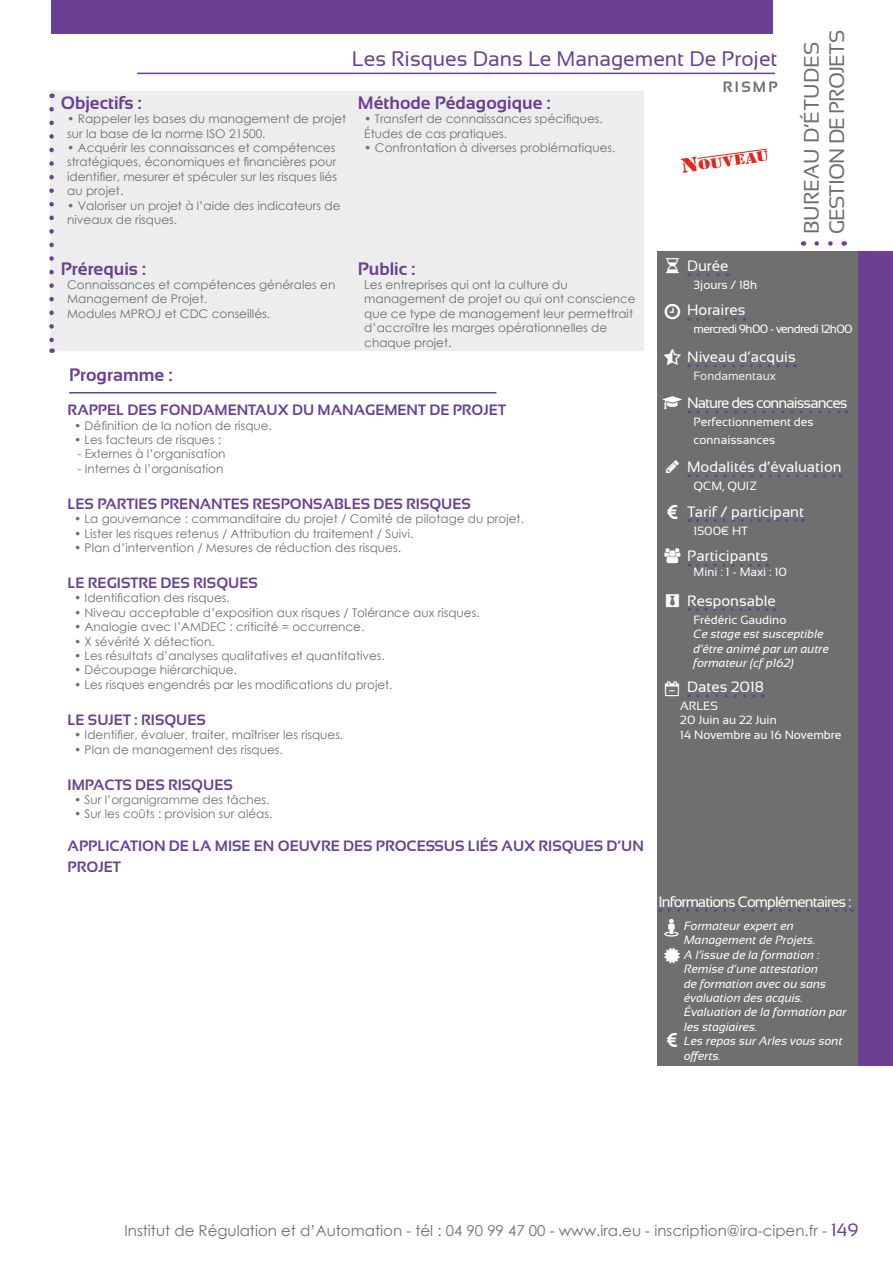
<style>
.page{position:relative;width:893px;height:1263px;background:#fff}
.page>*{position:absolute;margin:0;border:0;box-sizing:border-box;transform-origin:0 0}
.t1{font:21px "Sansation";color:#6b4092}
.t2{font:21px/25.2px "Sansation";letter-spacing:-.04em;color:#706f6f}
.t3{font:700 18px "Sansation";color:#6b4092}
.t4{font:700 15px/21.6px "Sansation";color:#6b4092}
.t5{font:15px "Sansation";color:#fff}
.t6{font:15px "Century Gothic";color:#706f6f}
.t7{font:15px "Sansation";letter-spacing:-.06em;color:#fff}
.t8{font:15px "Army Wide";color:#e5251d}
.t9{font:700 15px "Sansation";letter-spacing:.15em;color:#706f6f}
.t10{font:12px/14.4px "Century Gothic";color:#706f6f}
.t11{font:italic 12px/14.4px "Sansation";color:#fff}
.t12{font:12px/14.4px "Sansation";color:#fff}
.t13{font:12px "Sansation";letter-spacing:-.05em;color:#fff}
.t14{font:12px "Sansation";color:#ededed}
.s1{font-size:21px}
.s2{font-family:"Sansation";font-size:18px;color:#6b4092}
</style>
<div class="page">
<div style="left:657px;top:252px;width:201px;height:814px;background:#706f6f"></div>
<div style="left:51px;top:0;width:721px;height:34px;background:#6b4092"></div>
<div style="left:858px;top:252px;width:35px;height:814px;background:#6b4092"></div>
<hr style="left:137px;top:73px;width:638px;height:1px;background:#6b4092">
<svg style="left:817px;top:241px;width:16px;height:5px"></svg>
<div style="left:50px;top:91px;width:594px;height:260px;background:#ededed"></div>
<hr style="left:69px;top:392px;width:427px;height:1px;background:#6b4092">
<svg style="left:49px;top:109px;width:5px;height:244px"></svg>
<svg style="left:698px;top:694px;width:65px;height:3px"></svg>
<svg style="left:697px;top:519px;width:107px;height:3px"></svg>
<svg style="left:697px;top:564px;width:71px;height:3px"></svg>
<svg style="left:698px;top:318px;width:47px;height:3px"></svg>
<svg style="left:698px;top:273px;width:30px;height:3px"></svg>
<svg style="left:697px;top:364px;width:98px;height:3px"></svg>
<svg style="left:698px;top:410px;width:149px;height:3px"></svg>
<svg style="left:698px;top:474px;width:143px;height:3px"></svg>
<svg style="left:697px;top:608px;width:78px;height:3px"></svg>
<svg style="left:669px;top:909px;width:184px;height:3px"></svg>
<svg style="left:697px;top:148px;width:70px;height:11px"></svg>
<h1 class="t1" style="left:352px;top:47px;width:427px">Les Risques Dans Le Management De Projet</h1>
<h2 class="t3" style="left:61px;top:93px;width:82px">Objectifs :</h2>
<p class="t10" style="left:67px;top:112px;width:281px">• Rappeler les bases du management de projet sur la base de la norme ISO 21500.</p>
<p class="t10" style="left:67px;top:140px;width:271px;text-align:justify">• Acquérir les connaissances et compétences stratégiques, économiques et financières pour identifier, mesurer et spéculer sur les risques liés au projet.</p>
<p class="t10" style="left:67px;top:198px;width:275px">• Valoriser un projet à l’aide des indicateurs de niveaux de risques.</p>
<h2 class="t3" style="left:358px;top:93px;width:194px">Méthode Pédagogique :</h2>
<p class="t10" style="left:364px;top:112px;width:240px">• Transfert de connaissances spécifiques.<br>Études de cas pratiques.</p>
<p class="t10" style="left:364px;top:140px;width:253px">• Confrontation à diverses problématiques.</p>
<p class="t9" style="left:723px;top:79px;width:56px">RISMP</p>
<p class="t8" style="left:680px;top:159px;width:90px;rotate:-8deg"><span class="s1">N</span>ouveau</p>
<h1 class="t2" style="left:799px;top:234px;width:205px;rotate:-90deg">BUREAU D’ÉTUDES<br>GESTION DE PROJETS</h1>
<h2 class="t3" style="left:61px;top:258px;width:87px">Prérequis :</h2>
<p class="t10" style="left:67px;top:277px;width:270px">Connaissances et compétences générales en<br>Management de Projet.<br>Modules MPROJ et CDC conseillés.</p>
<h2 class="t3" style="left:69px;top:365px;width:105px">Programme :</h2>
<h2 class="t3" style="left:358px;top:258px;width:59px">Public :</h2>
<p class="t10" style="left:364px;top:277px;width:273px">Les entreprises qui ont la culture du management de projet ou qui ont conscience que ce type de management leur permettrait d’accroître les marges opérationnelles de chaque projet.</p>
<p class="t4" style="left:68px;top:399px;width:440px">RAPPEL DES FONDAMENTAUX DU MANAGEMENT DE PROJET</p>
<p class="t10" style="left:74px;top:418px;width:199px">• Définition de la notion de risque.</p>
<p class="t10" style="left:74px;top:432px;width:149px">• Les facteurs de risques :</p>
<p class="t10" style="left:77px;top:447px;width:150px">- Externes à l’organisation</p>
<p class="t10" style="left:77px;top:461px;width:148px">- Internes à l’organisation</p>
<p class="t4" style="left:68px;top:493px;width:405px">LES PARTIES PRENANTES RESPONSABLES DES RISQUES</p>
<p class="t10" style="left:74px;top:511px;width:451px">• La gouvernance : commanditaire du projet / Comité de pilotage du projet.</p>
<p class="t10" style="left:74px;top:526px;width:341px">• Lister les risques retenus / Attribution du traitement / Suivi.</p>
<p class="t10" style="left:74px;top:540px;width:328px">• Plan d’intervention / Mesures de réduction des risques.</p>
<p class="t4" style="left:68px;top:572px;width:192px">LE REGISTRE DES RISQUES</p>
<p class="t10" style="left:74px;top:591px;width:157px">• Identification des risques.</p>
<p class="t10" style="left:74px;top:605px;width:407px">• Niveau acceptable d’exposition aux risques / Tolérance aux risques.</p>
<p class="t10" style="left:74px;top:619px;width:292px">• Analogie avec l’AMDEC : criticité = occurrence.</p>
<p class="t10" style="left:74px;top:634px;width:142px">• X sévérité X détection.</p>
<p class="t10" style="left:74px;top:648px;width:312px">• Les résultats d’analyses qualitatives et quantitatives.</p>
<p class="t10" style="left:74px;top:663px;width:164px">• Découpage hiérarchique.</p>
<p class="t10" style="left:74px;top:677px;width:320px">• Les risques engendrés par les modifications du projet.</p>
<p class="t4" style="left:68px;top:709px;width:140px">LE SUJET : RISQUES</p>
<p class="t10" style="left:74px;top:727px;width:271px">• Identifier, évaluer, traiter, maîtriser les risques.</p>
<p class="t10" style="left:74px;top:742px;width:210px">• Plan de management des risques.</p>
<p class="t4" style="left:68px;top:773px;width:167px">IMPACTS DES RISQUES</p>
<p class="t10" style="left:74px;top:792px;width:197px">• Sur l’organigramme des tâches.</p>
<p class="t10" style="left:74px;top:807px;width:200px">• Sur les coûts : provision sur aléas.</p>
<p class="t4" style="left:68px;top:835px;width:578px">APPLICATION DE LA MISE EN OEUVRE DES PROCESSUS LIÉS AUX RISQUES D’UN<br>PROJET</p>
<p class="t5" style="left:687px;top:258px;width:43px">Durée</p>
<p class="t12" style="left:693px;top:278px;width:65px">3jours / 18h</p>
<p class="t5" style="left:687px;top:302px;width:60px">Horaires</p>
<p class="t13" style="left:693px;top:323px;width:161px">mercredi 9h00 - vendredi 12h00</p>
<p class="t5" style="left:687px;top:348px;width:110px">Niveau d’acquis</p>
<p class="t14" style="left:693px;top:369px;width:84px">Fondamentaux</p>
<p class="t7" style="left:687px;top:394px;width:162px">Nature des connaissances</p>
<p class="t12" style="left:693px;top:413px;width:122px;line-height:18px">Perfectionnement des connaissances</p>
<p class="t5" style="left:687px;top:458px;width:156px">Modalités d’évaluation</p>
<p class="t12" style="left:693px;top:479px;width:65px">QCM, QUIZ</p>
<p class="t5" style="left:687px;top:503px;width:118px">Tarif / participant</p>
<p class="t12" style="left:693px;top:523px;width:56px">1500€ HT</p>
<p class="t5" style="left:687px;top:548px;width:83px">Participants</p>
<p class="t12" style="left:693px;top:564px;width:95px">Mini : 1 - Maxi : 10</p>
<p class="t5" style="left:687px;top:592px;width:90px">Responsable</p>
<p class="t12" style="left:693px;top:612px;width:94px">Frédéric Gaudino</p>
<p class="t11" style="left:693px;top:627px;width:137px">Ce stage est susceptible d’être animé par un autre formateur (cf p162)</p>
<p class="t5" style="left:687px;top:678px;width:78px">Dates 2018</p>
<p class="t12" style="left:680px;top:699px;width:163px">ARLES<br>20 Juin au 22 Juin<br>14 Novembre au 16 Novembre</p>
<p class="t7" style="left:658px;top:893px;width:194px">Informations Complémentaires :</p>
<p class="t11" style="left:684px;top:919px;width:164px">Formateur expert en<br>Management de Projets.<br>A l’issue de la formation :<br>Remise d’une attestation<br>de formation avec ou sans évaluation des acquis.<br>Évaluation de la formation par les stagiaires.<br>Les repas sur Arles vous sont offerts.</p>
<p class="t6" style="left:125px;top:1220px;width:736px">Institut de Régulation et d’Automation - tél : 04 90 99 47 00 - www.ira.eu - inscription@ira-cipen.fr - <span class="s2">149</span></p>
</div>
